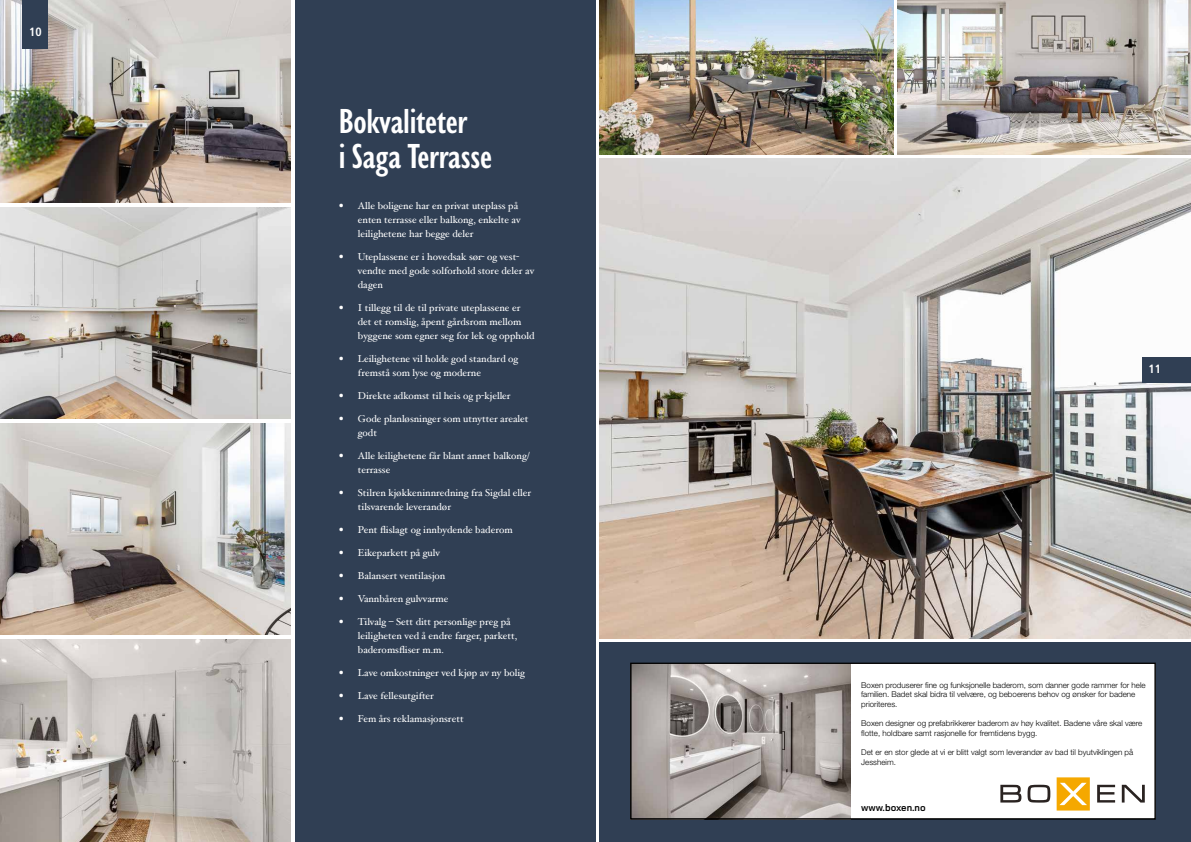
<style>
.page{position:relative;width:1191px;height:842px;background:#fff}
.page>*{position:absolute;margin:0;border:0;box-sizing:border-box;transform-origin:0 0}
.t1{font:600 condensed 36px/35px "Gill Sans Nova";letter-spacing:-.01em;color:#fff}
.t2{font:700 condensed 12px "Frutiger LT Std";color:#fff}
.t3{font:10px/14px "Hoefler Text";color:#fff}
.t4{font:700 10px "Foundry Monoline";color:#000}
.t5{font:300 8px/9.6px "Helvetica Neue LT Std";color:#000}
.s1{font-family:"Avenir LT Std";font-weight:800}
</style>
<div class="page">
<img style="left:600px;top:159px;width:591px;height:479px">
<div style="left:295px;top:0;width:300px;height:842px;background:#303f54"></div>
<div style="left:600px;top:643px;width:591px;height:199px;background:#303f54"></div>
<img style="left:0;top:0;width:291px;height:203px">
<img style="left:0;top:207px;width:291px;height:212px">
<img style="left:0;top:639px;width:291px;height:203px">
<img style="left:0;top:423px;width:291px;height:212px">
<img style="left:897px;top:0;width:294px;height:154px">
<img style="left:600px;top:0;width:293px;height:154px">
<div style="left:630px;top:663px;width:525px;height:156px;background:#fff"></div>
<img style="left:632px;top:665px;width:218px;height:152px">
<svg style="left:1000px;top:785px;width:21px;height:17px"></svg>
<svg style="left:1027px;top:785px;width:23px;height:18px"></svg>
<svg style="left:1097px;top:785px;width:18px;height:17px"></svg>
<svg style="left:1121px;top:785px;width:23px;height:17px"></svg>
<svg style="left:1056px;top:777px;width:33px;height:33px"></svg>
<div style="left:630px;top:663px;width:525px;height:156px;border:1px solid #000"></div>
<div style="left:23px;top:0;width:25px;height:49px;background:#303f54"></div>
<div style="left:1142px;top:357px;width:49px;height:25px;background:#303f54"></div>
<p class="t2" style="left:29px;top:25px;width:14px">10</p>
<h1 class="t1" style="left:339px;top:102px;width:155px">Bokvaliteter<br>i Saga Terrasse</h1>
<p class="t3" style="left:358px;top:199px;width:164px;text-indent:-19px"><span class="s1">•</span> Alle boligene har en privat uteplass på enten terrasse eller balkong, enkelte av leilighetene har begge deler</p>
<p class="t3" style="left:358px;top:250px;width:178px;text-indent:-19px"><span class="s1">•</span> Uteplassene er i hovedsak sør- og vest&shy;vendte med gode solforhold store deler av dagen</p>
<p class="t3" style="left:358px;top:301px;width:178px;text-indent:-19px"><span class="s1">•</span> I tillegg til de til private uteplassene er det et romslig, åpent gårdsrom mellom byggene som egner seg for lek og opphold</p>
<p class="t3" style="left:358px;top:352px;width:162px;text-indent:-19px"><span class="s1">•</span> Leilighetene vil holde god standard og fremstå som lyse og moderne</p>
<p class="t3" style="left:339px;top:389px;width:173px"><span class="s1">•</span> Direkte adkomst til heis og p-kjeller</p>
<p class="t3" style="left:358px;top:412px;width:172px;text-indent:-19px"><span class="s1">•</span> Gode planløsninger som utnytter arealet godt</p>
<p class="t3" style="left:358px;top:449px;width:173px;text-indent:-19px"><span class="s1">•</span> Alle leilighetene får blant annet balkong/ terrasse</p>
<p class="t3" style="left:358px;top:486px;width:175px;text-indent:-19px"><span class="s1">•</span> Stilren kjøkkeninnredning fra Sigdal eller tilsvarende leverandør</p>
<p class="t3" style="left:339px;top:523px;width:175px"><span class="s1">•</span> Pent flislagt og innbydende baderom</p>
<p class="t3" style="left:339px;top:546px;width:102px"><span class="s1">•</span> Eikeparkett på gulv</p>
<p class="t3" style="left:339px;top:569px;width:108px"><span class="s1">•</span> Balansert ventilasjon</p>
<p class="t3" style="left:339px;top:592px;width:111px"><span class="s1">•</span> Vannbåren gulvvarme</p>
<p class="t3" style="left:358px;top:615px;width:161px;text-indent:-19px"><span class="s1">•</span> Tilvalg – Sett ditt personlige preg på leiligheten ved å endre farger, parkett, baderomsfliser m.m.</p>
<p class="t3" style="left:339px;top:666px;width:188px"><span class="s1">•</span> Lave omkostninger ved kjøp av ny bolig</p>
<p class="t3" style="left:339px;top:689px;width:97px"><span class="s1">•</span> Lave fellesutgifter</p>
<p class="t3" style="left:339px;top:712px;width:126px"><span class="s1">•</span> Fem års reklamasjonsrett</p>
<p class="t2" style="left:1148px;top:362px;width:14px">11</p>
<p class="t5" style="left:861px;top:680px;width:286px">Boxen produserer fine og funksjonelle baderom, som danner gode rammer for hele familien. Badet skal bidra til velvære, og beboerens behov og ønsker for badene prioriteres.</p>
<p class="t5" style="left:861px;top:718px;width:283px">Boxen designer og prefabrikkerer baderom av høy kvalitet. Badene våre skal være flotte, holdbare samt rasjonelle for fremtidens bygg.</p>
<p class="t5" style="left:861px;top:747px;width:274px">Det er en stor glede at vi er blitt valgt som leverandør av bad til byutviklingen på<br>Jessheim.</p>
<p class="t4" style="left:861px;top:802px;width:66px">www.boxen.no</p>
</div>
